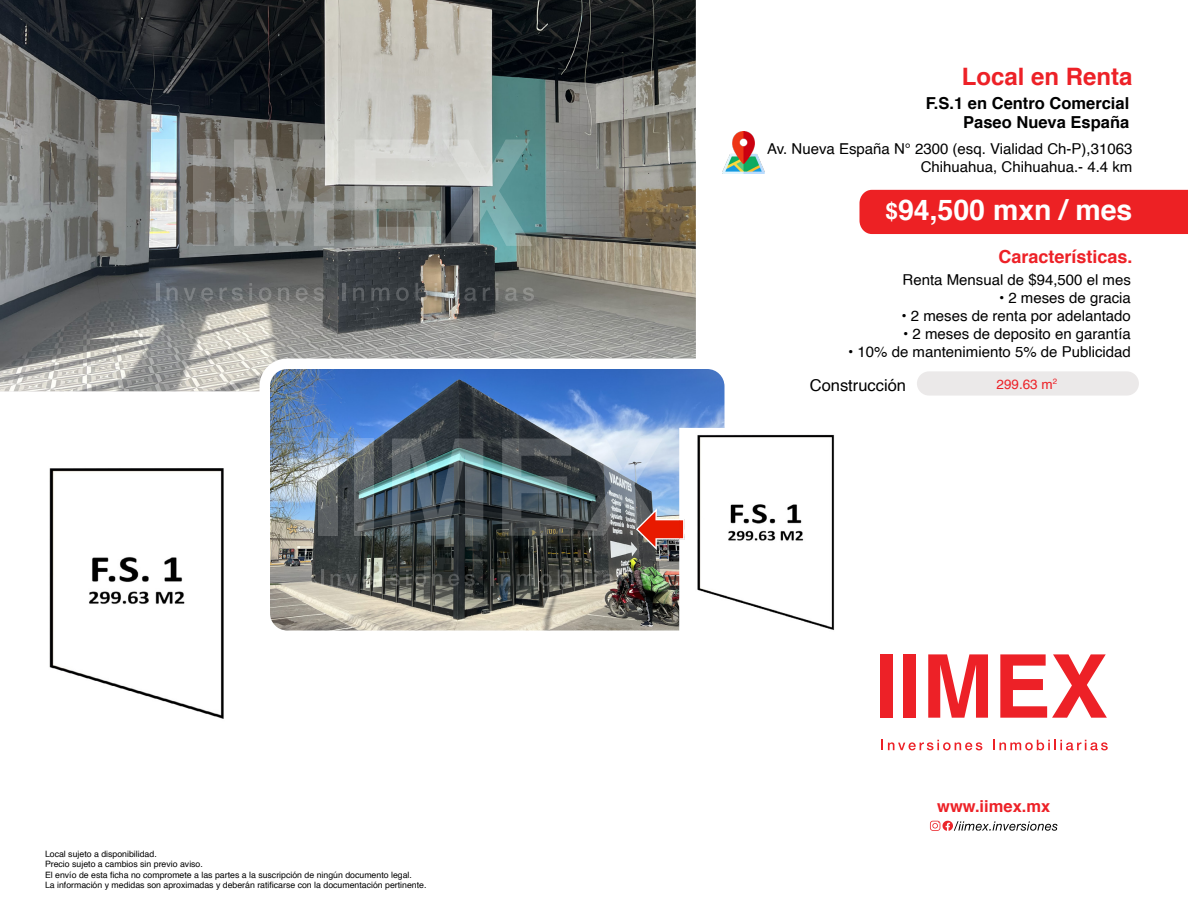
<style>
.page{position:relative;width:1188px;height:918px;background:#fff}
.page>*{position:absolute;margin:0;border:0;box-sizing:border-box;transform-origin:0 0}
.t1{font:700 28.5px "Helvetica";color:#fff}
.t2{font:700 24px "Helvetica";color:#ed2127}
.t3{font:700 18px "Helvetica";color:#ed2127}
.t4{font:700 16.5px/19.8px "Helvetica";color:#000101;text-align:right}
.t5{font:16.5px "Helvetica";color:#000}
.t6{font:700 16.5px "Helvetica";color:#ed2127}
.t7{font:15px "Helvetica";color:#000}
.t8{font:15px/18px "Helvetica";color:#000101;text-align:right}
.t9{font:13.5px "Helvetica";color:#ed2127}
.t10{font:8.7px/10.5px "Helvetica";color:#000}
.s1{font-size:22.5px}
</style>
<div class="page">
<div style="left:917px;top:371px;width:222px;height:25px;background:#ebe9e9;border-radius:12px"></div>
<img style="left:0;top:0;width:696px;height:391px">
<div style="left:859px;top:190px;width:329px;height:44px;background:#ed2124"></div>
<img style="left:723px;top:132px;width:41px;height:41px">
<div style="left:880px;top:654px;width:13px;height:64px;background:#ed2127"></div>
<div style="left:904px;top:654px;width:12px;height:64px;background:#ed2127"></div>
<svg style="left:928px;top:654px;width:60px;height:64px"></svg>
<svg style="left:1000px;top:654px;width:107px;height:64px"></svg>
<svg style="left:882px;top:740px;width:100px;height:10px"></svg>
<svg style="left:993px;top:740px;width:115px;height:10px"></svg>
<svg style="left:153px;top:140px;width:21px;height:106px;background:#d9e4e3"></svg>
<svg style="left:193px;top:140px;width:21px;height:106px;background:#85817b"></svg>
<svg style="left:234px;top:140px;width:100px;height:106px;background:#888782"></svg>
<svg style="left:355px;top:140px;width:78px;height:106px;background:#aaaba6"></svg>
<svg style="left:441px;top:139px;width:92px;height:107px;background:#819d9e"></svg>
<hr style="left:156px;top:283px;width:3px;height:18px;background:#fff">
<svg style="left:167px;top:287px;width:11px;height:14px"></svg>
<svg style="left:184px;top:287px;width:30px;height:14px"></svg>
<svg style="left:220px;top:287px;width:23px;height:14px"></svg>
<svg style="left:249px;top:283px;width:3px;height:18px"></svg>
<svg style="left:259px;top:287px;width:12px;height:14px"></svg>
<svg style="left:278px;top:287px;width:11px;height:14px"></svg>
<svg style="left:296px;top:287px;width:29px;height:14px"></svg>
<hr style="left:342px;top:283px;width:3px;height:18px;background:#fff">
<svg style="left:353px;top:287px;width:11px;height:14px"></svg>
<svg style="left:371px;top:287px;width:18px;height:14px"></svg>
<svg style="left:396px;top:287px;width:13px;height:14px"></svg>
<svg style="left:415px;top:283px;width:13px;height:18px"></svg>
<svg style="left:435px;top:283px;width:2px;height:18px"></svg>
<svg style="left:445px;top:283px;width:2px;height:18px"></svg>
<svg style="left:455px;top:283px;width:3px;height:18px"></svg>
<svg style="left:464px;top:287px;width:13px;height:14px"></svg>
<svg style="left:483px;top:287px;width:7px;height:14px"></svg>
<svg style="left:496px;top:283px;width:2px;height:18px"></svg>
<svg style="left:505px;top:287px;width:29px;height:14px"></svg>
<img style="left:265px;top:364px;width:459px;height:266px">
<div style="left:260px;top:358px;width:475px;height:283px;border:10px solid #fff;border-radius:22px"></div>
<svg style="left:318px;top:439px;width:20px;height:97px;background:#79828a"></svg>
<svg style="left:354px;top:439px;width:20px;height:97px;background:#6b777e"></svg>
<svg style="left:392px;top:439px;width:91px;height:97px;background:#52636a"></svg>
<svg style="left:502px;top:439px;width:72px;height:97px;background:#4f5a5e"></svg>
<hr style="left:321px;top:570px;width:3px;height:16px;background:#fff">
<svg style="left:330px;top:574px;width:43px;height:12px"></svg>
<svg style="left:379px;top:574px;width:21px;height:12px"></svg>
<svg style="left:406px;top:570px;width:3px;height:16px"></svg>
<svg style="left:415px;top:574px;width:11px;height:12px"></svg>
<svg style="left:432px;top:574px;width:10px;height:12px"></svg>
<svg style="left:448px;top:574px;width:27px;height:12px"></svg>
<hr style="left:491px;top:570px;width:3px;height:16px;background:#fff">
<svg style="left:501px;top:574px;width:10px;height:12px"></svg>
<svg style="left:517px;top:574px;width:17px;height:12px"></svg>
<svg style="left:540px;top:574px;width:12px;height:12px"></svg>
<svg style="left:558px;top:570px;width:11px;height:16px"></svg>
<svg style="left:575px;top:570px;width:3px;height:16px"></svg>
<svg style="left:585px;top:570px;width:2px;height:16px"></svg>
<svg style="left:594px;top:570px;width:2px;height:16px"></svg>
<svg style="left:602px;top:570px;width:32px;height:16px"></svg>
<svg style="left:640px;top:574px;width:26px;height:12px"></svg>
<svg style="left:930px;top:821px;width:127px;height:10px"></svg>
<img style="left:49px;top:468px;width:175px;height:251px">
<svg style="left:581px;top:439px;width:98px;height:111px;background:#92909a"></svg>
<img style="left:679px;top:428px;width:155px;height:209px">
<img style="left:679px;top:519px;width:5px;height:21px">
<p class="t10" style="left:45px;top:849px;width:383px">Local sujeto a disponibilidad.<br>Precio sujeto a cambios sin previo aviso.<br>El envío de esta ficha no compromete a las partes a la suscripción de ningún documento legal.<br>La información y medidas son aproximadas y deberán ratificarse con la documentación pertinente.</p>
<h2 class="t2" style="left:962px;top:57px;width:172px">Local en Renta</h2>
<h3 class="t4" style="left:926px;top:93px;width:205px">F.S.1 en Centro Comercial<br>Paseo Nueva España</h3>
<h3 class="t8" style="left:767px;top:141px;width:367px">Av. Nueva España N° 2300 (esq. Vialidad Ch-P),31063<br>Chihuahua, Chihuahua.- 4.4 km</h3>
<h1 class="t1" style="left:886px;top:187px;width:248px"><span class="s1">$</span>94,500 mxn / mes</h1>
<h3 class="t3" style="left:998px;top:242px;width:136px">Características.</h3>
<h3 class="t7" style="left:903px;top:268px;width:230px">Renta Mensual de $94,500 el mes</h3>
<h3 class="t7" style="left:999px;top:286px;width:133px">• 2 meses de gracia</h3>
<h3 class="t7" style="left:901px;top:304px;width:231px">• 2 meses de renta por adelantado</h3>
<h3 class="t7" style="left:903px;top:322px;width:229px">• 2 meses de deposito en garantía</h3>
<h3 class="t7" style="left:848px;top:340px;width:284px">• 10% de mantenimiento 5% de Publicidad</h3>
<h3 class="t9" style="left:997px;top:373px;width:62px">299.63 m<sup>2</sup></h3>
<h3 class="t5" style="left:810px;top:372px;width:98px">Construcción</h3>
<h3 class="t6" style="left:937px;top:793px;width:115px">www.iimex.mx</h3>
</div>
